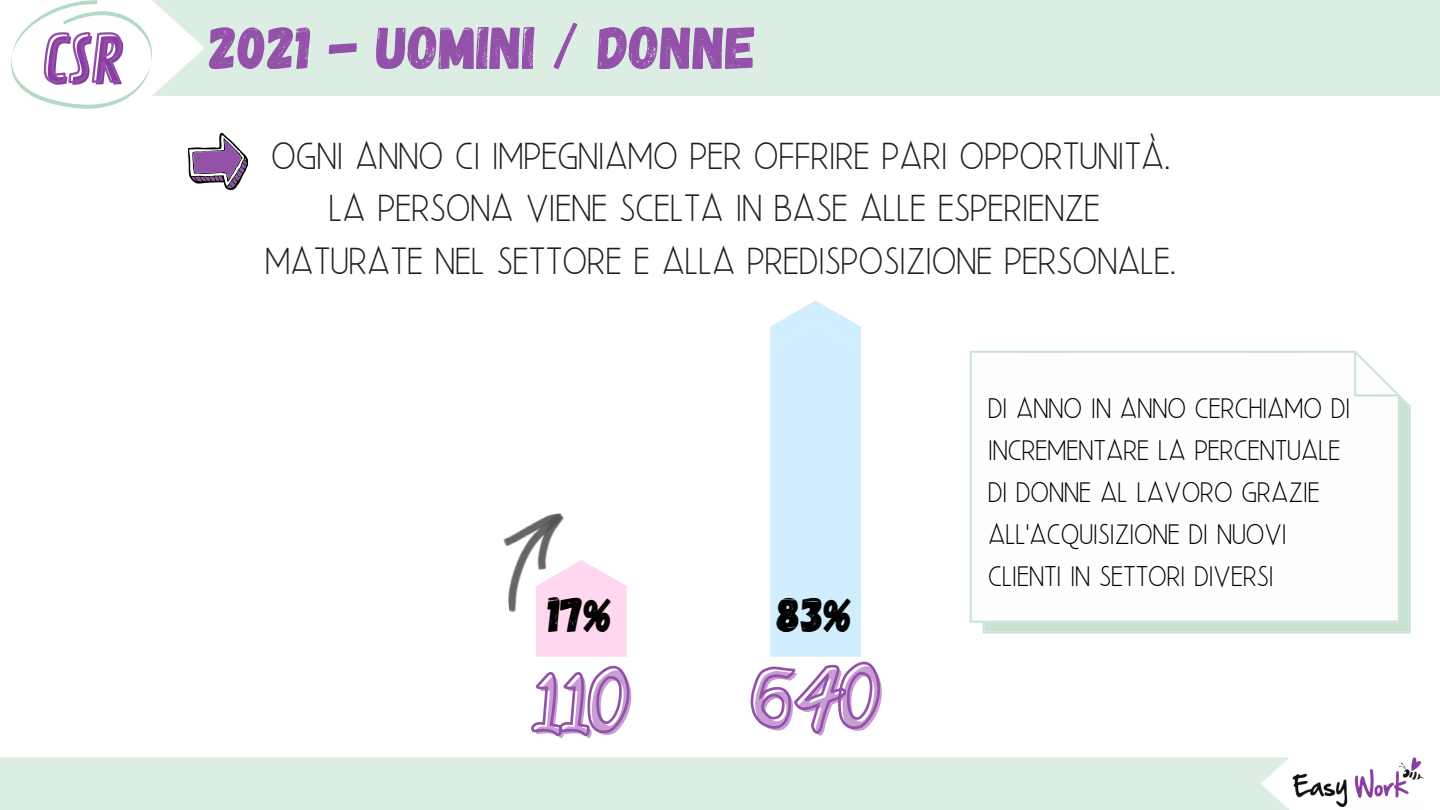
<style>
.page{position:relative;width:1440px;height:810px;background:#fff}
.page>*{position:absolute;margin:0;border:0;box-sizing:border-box;transform-origin:0 0}
.t1{font:71.5px "Amazone";color:#c79dd4}
.t2{font:62.9px "Contrail One";color:#893da2}
.t3{font:60px "Gagalin";color:#9451aa}
.t4{font:49.6px "Gagalin";color:#000}
.t5{font:40px/52.5px "Beauty Salon Sans";color:#202021;text-align:center}
.t6{font:30px/42px "Beauty Salon Sans";color:#000}
</style>
<div class="page">
<img style="left:1292px;top:757px;width:133px;height:51px">
<div style="left:1349px;top:799px;width:79px;height:11px;background:#fefefe"></div>
<svg style="left:11px;top:0;width:141px;height:109px"></svg>
<div style="left:152px;top:0;width:1288px;height:96px;background:#dcede3"></div>
<div style="left:0;top:757px;width:1289px;height:53px;background:#dcede3"></div>
<svg style="left:750px;top:301px;width:130px;height:433px"></svg>
<svg style="left:970px;top:351px;width:441px;height:283px"></svg>
<img style="left:503px;top:513px;width:61px;height:99px">
<svg style="left:529px;top:560px;width:101px;height:177px"></svg>
<svg style="left:188px;top:133px;width:60px;height:57px"></svg>
<h2 class="t2" style="left:44px;top:25px;width:82px">CSR</h2>
<h3 class="t3" style="left:210px;top:9px;width:549px">2021 - UOMINI / DONNE</h3>
<p class="t5" style="left:265px;top:129px;width:912px">OGNI ANNO CI IMPEGNIAMO PER OFFRIRE PARI OPPORTUNITÀ.<br>LA PERSONA VIENE SCELTA IN BASE ALLE ESPERIENZE<br>MATURATE NEL SETTORE E ALLA PREDISPOSIZIONE PERSONALE.</p>
<p class="t4" style="left:548px;top:582px;width:67px">17%</p>
<p class="t4" style="left:777px;top:582px;width:78px">83%</p>
<h1 class="t1" style="left:537px;top:668px;width:97px">110</h1>
<h1 class="t1" style="left:755px;top:663px;width:129px">640</h1>
<p class="t6" style="left:988px;top:387px;width:364px">DI ANNO IN ANNO CERCHIAMO DI<br>INCREMENTARE LA PERCENTUALE<br>DI DONNE AL LAVORO GRAZIE<br>ALL'ACQUISIZIONE DI NUOVI<br>CLIENTI IN SETTORI DIVERSI</p>
</div>
